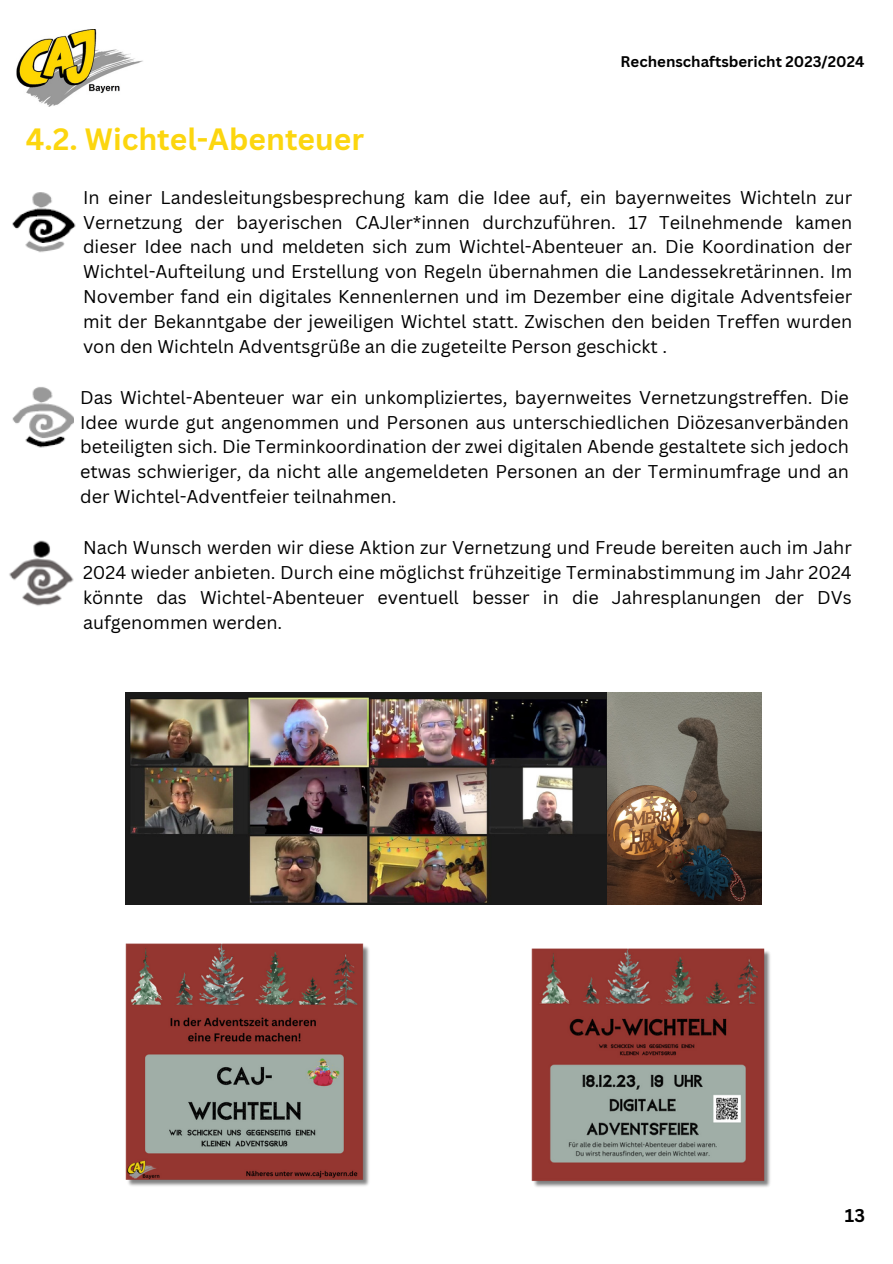
<style>
.page{position:relative;width:893px;height:1264px;background:#fff}
.page>*{position:absolute;margin:0;border:0;box-sizing:border-box;transform-origin:0 0}
.t1{font:700 30px "Canva Sans";color:#fcd60f}
.t2{font:18px/24.8px "Canva Sans";color:#000;text-align:justify}
.t3{font:700 18px "Canva Sans";color:#000}
.t4{font:700 15px "Canva Sans";color:#000}
</style>
<div class="page">
<img style="left:16px;top:29px;width:127px;height:78px">
<img style="left:9px;top:540px;width:65px;height:66px">
<img style="left:126px;top:692px;width:635px;height:212px">
<img style="left:126px;top:943px;width:243px;height:243px">
<img style="left:531px;top:948px;width:239px;height:239px">
<img style="left:12px;top:387px;width:61px;height:61px">
<img style="left:12px;top:192px;width:64px;height:61px">
<p class="t4" style="left:620px;top:51px;width:245px">Rechenschaftsbericht 2023/2024</p>
<p class="t1" style="left:26px;top:118px;width:339px">4.2. Wichtel-Abenteuer</p>
<p class="t2" style="left:83px;top:184px;width:770px">In einer Landesleitungsbesprechung kam die Idee auf, ein bayernweites Wichteln zur Vernetzung der bayerischen CAJler*innen durchzuführen. 17 Teilnehmende kamen dieser Idee nach und meldeten sich zum Wichtel-Abenteuer an. Die Koordination der Wichtel-Aufteilung und Erstellung von Regeln übernahmen die Landessekretärinnen. Im November fand ein digitales Kennenlernen und im Dezember eine digitale Adventsfeier mit der Bekanntgabe der jeweiligen Wichtel statt. Zwischen den beiden Treffen wurden von den Wichteln Adventsgrüße an die zugeteilte Person geschickt .</p>
<h2 class="t2" style="left:80px;top:384px;width:770px">Das Wichtel-Abenteuer war ein unkompliziertes, bayernweites Vernetzungstreffen. Die Idee wurde gut angenommen und Personen aus unterschiedlichen Diözesanverbänden beteiligten sich. Die Terminkoordination der zwei digitalen Abende gestaltete sich jedoch etwas schwieriger, da nicht alle angemeldeten Personen an der Terminumfrage und an der Wichtel-Adventfeier teilnahmen.</h2>
<p class="t2" style="left:83px;top:535px;width:770px">Nach Wunsch werden wir diese Aktion zur Vernetzung und Freude bereiten auch im Jahr 2024 wieder anbieten. Durch eine möglichst frühzeitige Terminabstimmung im Jahr 2024 könnte das Wichtel-Abenteuer eventuell besser in die Jahresplanungen der DVs aufgenommen werden.</p>
<p class="t3" style="left:844px;top:1203px;width:22px">13</p>
</div>
